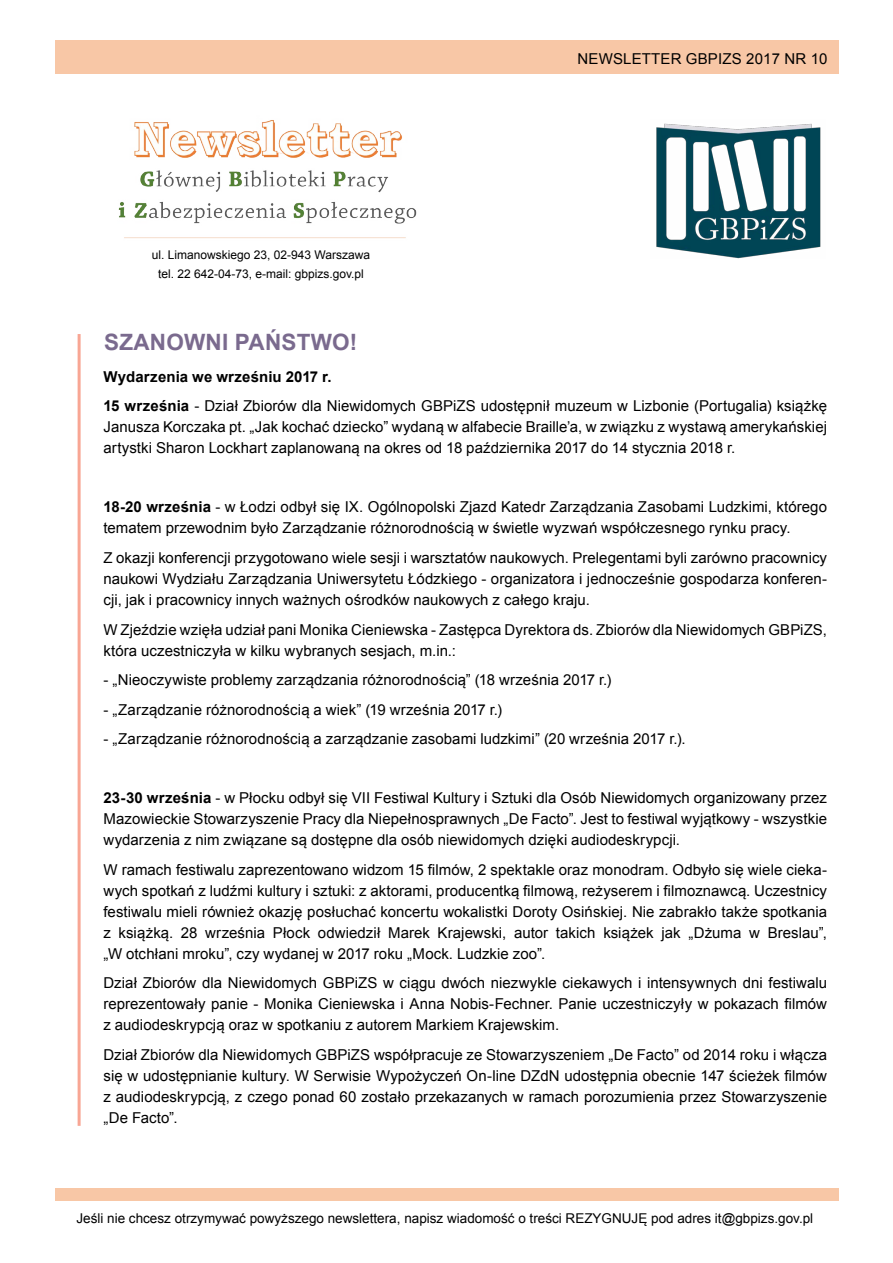
<style>
.page{position:relative;width:893px;height:1263px;background:#fff}
.page>*{position:absolute;margin:0;border:0;box-sizing:border-box;transform-origin:0 0}
.t1{font:700 22.5px "Arial";letter-spacing:.01em;color:#7a6a8e}
.t2{font:15px/21px "Arial";letter-spacing:.005em;color:#000;text-align:justify}
.t3{font:13.5px "Arial";color:#000}
.t4{font:12px/19.5px "Arial";color:#000;text-align:center}
.s1{font-weight:700}
</style>
<div class="page">
<div style="left:55px;top:40px;width:783px;height:34px;background:#f8c7a6"></div>
<img style="left:656px;top:123px;width:165px;height:135px">
<div style="left:55px;top:1188px;width:783px;height:13px;background:#f8c7a6"></div>
<img style="left:118px;top:120px;width:299px;height:119px">
<hr style="left:78px;top:334px;width:3px;height:792px;background:#f8a694">
<p class="t4" style="left:152px;top:245px;width:220px">ul. Limanowskiego 23, 02-943 Warszawa tel. 22 642-04-73, e-mail: gbpizs.gov.pl</p>
<h1 class="t1" style="left:104px;top:327px;width:255px">szanowni państwo!</h1>
<p class="t2" style="left:578px;top:48px;width:251px">NEWSLETTER GBPiZS 2017 NR 10</p>
<p class="t2" style="left:103px;top:362px;width:725px;line-height:29.5px"><span class="s1">Wydarzenia we wrześniu 2017 r.<br>15 września</span> - Dział Zbiorów dla Niewidomych GBPiZS udostępnił muzeum w Lizbonie (Portugalia) książkę</p>
<p class="t2" style="left:103px;top:417px;width:725px">Janusza Korczaka pt. „Jak kochać dziecko” wydaną w alfabecie Braille’a, w związku z wystawą amerykańskiej artystki Sharon Lockhart zaplanowaną na okres od 18 października 2017 do 14 stycznia 2018 r.</p>
<p class="t2" style="left:103px;top:497px;width:725px"><span class="s1">18-20 września</span> - w Łodzi odbył się IX. Ogólnopolski Zjazd Katedr Zarządzania Zasobami Ludzkimi, którego tematem przewodnim było Zarządzanie różnorodnością w świetle wyzwań współczesnego rynku pracy.</p>
<p class="t2" style="left:103px;top:547px;width:725px">Z okazji konferencji przygotowano wiele sesji i warsztatów naukowych. Prelegentami byli zarówno pracownicy naukowi Wydziału Zarządzania Uniwersytetu Łódzkiego - organizatora i jednocześnie gospodarza konferen&shy;cji, jak i pracownicy innych ważnych ośrodków naukowych z całego kraju.</p>
<p class="t2" style="left:103px;top:619px;width:725px">W Zjeździe wzięła udział pani Monika Cieniewska - Zastępca Dyrektora ds. Zbiorów dla Niewidomych GBPiZS, która uczestniczyła w kilku wybranych sesjach, m.in.:</p>
<p class="t2" style="left:103px;top:669px;width:509px">- „Nieoczywiste problemy zarządzania różnorodnością” (18 września 2017 r.)</p>
<p class="t2" style="left:103px;top:699px;width:400px">- „Zarządzanie różnorodnością a wiek” (19 września 2017 r.)</p>
<p class="t2" style="left:103px;top:728px;width:584px">- „Zarządzanie różnorodnością a zarządzanie zasobami ludzkimi” (20 września 2017 r.).</p>
<p class="t2" style="left:103px;top:787px;width:725px"><span class="s1">23-30 września</span> - w Płocku odbył się VII Festiwal Kultury i Sztuki dla Osób Niewidomych organizowany przez Mazowieckie Stowarzyszenie Pracy dla Niepełnosprawnych „De Facto”. Jest to festiwal wyjątkowy - wszystkie wydarzenia z nim związane są dostępne dla osób niewidomych dzięki audiodeskrypcji.</p>
<p class="t2" style="left:103px;top:859px;width:725px">W ramach festiwalu zaprezentowano widzom 15 filmów, 2 spektakle oraz monodram. Odbyło się wiele cieka&shy;wych spotkań z ludźmi kultury i sztuki: z aktorami, producentką filmową, reżyserem i filmoznawcą. Uczestnicy festiwalu mieli również okazję posłuchać koncertu wokalistki Doroty Osińskiej. Nie zabrakło także spotkania z książką. 28 września Płock odwiedził Marek Krajewski, autor takich książek jak „Dżuma w Breslau”, „W otchłani mroku”, czy wydanej w 2017 roku „Mock. Ludzkie zoo”.</p>
<p class="t2" style="left:103px;top:972px;width:725px">Dział Zbiorów dla Niewidomych GBPiZS w ciągu dwóch niezwykle ciekawych i intensywnych dni festiwalu reprezentowały panie - Monika Cieniewska i Anna Nobis-Fechner. Panie uczestniczyły w pokazach filmów z audiodeskrypcją oraz w spotkaniu z autorem Markiem Krajewskim.</p>
<p class="t2" style="left:103px;top:1044px;width:725px">Dział Zbiorów dla Niewidomych GBPiZS współpracuje ze Stowarzyszeniem „De Facto” od 2014 roku i włącza się w udostępnianie kultury. W Serwisie Wypożyczeń On-line DZdN udostępnia obecnie 147 ścieżek filmów z audiodeskrypcją, z czego ponad 60 zostało przekazanych w ramach porozumienia przez Stowarzyszenie „De Facto”.</p>
<p class="t3" style="left:76px;top:1210px;width:738px">Jeśli nie chcesz otrzymywać powyższego newslettera, napisz wiadomość o treści REZYGNUJĘ pod adres it@gbpizs.gov.pl</p>
</div>
